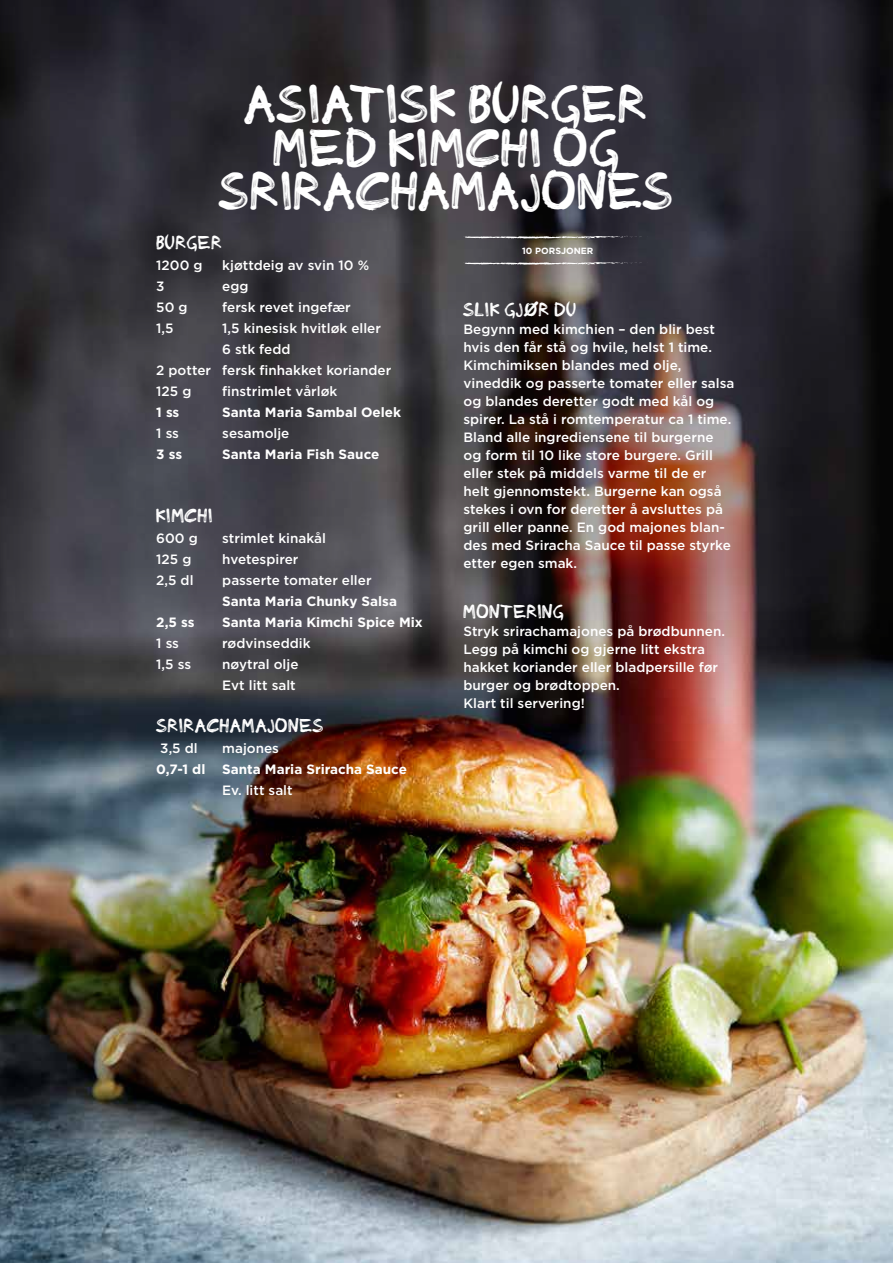
<style>
.page{position:relative;width:893px;height:1263px;background:#fff}
.page>*{position:absolute;margin:0;border:0;box-sizing:border-box;transform-origin:0 0}
.t1{font:37.5px/43.5px "Plate";letter-spacing:.03em;color:#fff;text-align:center}
.t2{font:500 13.5px/18px "Gotham";color:#fff}
.t3{font:700 13.5px "Gotham";color:#fff}
.t4{font:13.5px "Plate";letter-spacing:.045em;color:#fff}
.t5{font:700 9px "Gotham";color:#fff}
</style>
<div class="page">
<img style="left:0;top:0;width:893px;height:1263px">
<svg style="left:463px;top:236px;width:185px;height:3px"></svg>
<svg style="left:463px;top:262px;width:185px;height:4px"></svg>
<h1 class="t1" style="left:219px;top:87px;width:456px">ASIATISK BURGER<br>MED KIMCHI OG<br>SRIRACHAMAJONES</h1>
<p class="t4" style="left:156px;top:236px;width:67px">BURGER</p>
<p class="t2" style="left:156px;top:256px;width:48px">1200 g</p>
<p class="t2" style="left:222px;top:256px;width:148px">kjøttdeig av svin 10 %</p>
<p class="t2" style="left:156px;top:277px;width:10px">3</p>
<p class="t2" style="left:222px;top:277px;width:28px">egg</p>
<p class="t2" style="left:156px;top:298px;width:33px">50 g</p>
<p class="t2" style="left:222px;top:298px;width:130px">fersk revet ingefær</p>
<p class="t2" style="left:156px;top:319px;width:19px">1,5</p>
<p class="t2" style="left:222px;top:319px;width:160px">1,5 kinesisk hvitløk eller</p>
<p class="t2" style="left:222px;top:340px;width:70px">6 stk fedd</p>
<p class="t2" style="left:156px;top:361px;width:236px">2 potter fersk finhakket koriander</p>
<p class="t2" style="left:156px;top:382px;width:37px">125 g</p>
<p class="t2" style="left:222px;top:382px;width:117px">finstrimlet vårløk</p>
<p class="t3" style="left:156px;top:403px;width:25px">1 ss</p>
<p class="t3" style="left:222px;top:403px;width:180px">Santa Maria Sambal Oelek</p>
<p class="t2" style="left:156px;top:424px;width:24px">1 ss</p>
<p class="t2" style="left:222px;top:424px;width:69px">sesamolje</p>
<p class="t3" style="left:156px;top:445px;width:27px">3 ss</p>
<p class="t3" style="left:222px;top:445px;width:159px">Santa Maria Fish Sauce</p>
<p class="t5" style="left:522px;top:245px;width:73px">10 PORSJONER</p>
<p class="t4" style="left:464px;top:303px;width:114px">SLIK GJØR DU</p>
<p class="t2" style="left:463px;top:320px;width:272px">Begynn med kimchien – den blir best hvis den får stå og hvile, helst 1 time.<br>Kimchimiksen blandes med olje, vineddik og passerte tomater eller salsa og blandes deretter godt med kål og spirer. La stå i romtemperatur ca 1 time.<br>Bland alle ingrediensene til burgerne og form til 10 like store burgere. Grill eller stek på middels varme til de er helt gjennomstekt. Burgerne kan også stekes i ovn for deretter å avsluttes på grill eller panne. En god majones blan&shy;des med Sriracha Sauce til passe styrke etter egen smak.</p>
<p class="t4" style="left:464px;top:606px;width:102px">MONTERING</p>
<p class="t2" style="left:463px;top:622px;width:263px">Stryk srirachamajones på brødbunnen.<br>Legg på kimchi og gjerne litt ekstra hakket koriander eller bladpersille før burger og brødtoppen.<br>Klart til servering!</p>
<p class="t4" style="left:156px;top:510px;width:58px">KIMCHI</p>
<p class="t2" style="left:156px;top:529px;width:43px">600 g</p>
<p class="t2" style="left:222px;top:529px;width:105px">strimlet kinakål</p>
<p class="t2" style="left:156px;top:550px;width:37px">125 g</p>
<p class="t2" style="left:222px;top:550px;width:78px">hvetespirer</p>
<p class="t2" style="left:156px;top:571px;width:39px">2,5 dl</p>
<p class="t2" style="left:222px;top:571px;width:151px">passerte tomater eller</p>
<p class="t3" style="left:222px;top:592px;width:176px">Santa Maria Chunky Salsa</p>
<p class="t3" style="left:156px;top:613px;width:40px">2,5 ss</p>
<p class="t3" style="left:222px;top:613px;width:202px">Santa Maria Kimchi Spice Mix</p>
<p class="t2" style="left:156px;top:634px;width:24px">1 ss</p>
<p class="t2" style="left:222px;top:634px;width:90px">rødvinseddik</p>
<p class="t2" style="left:156px;top:655px;width:36px">1,5 ss</p>
<p class="t2" style="left:222px;top:654px;width:78px;line-height:21px">nøytral olje<br>Evt litt salt</p>
<p class="t4" style="left:156px;top:720px;width:169px">SRIRACHAMAJONES</p>
<p class="t2" style="left:160px;top:739px;width:39px">3,5 dl</p>
<p class="t2" style="left:222px;top:739px;width:58px">majones</p>
<p class="t3" style="left:156px;top:760px;width:252px">0,7-1 dl Santa Maria Sriracha Sauce</p>
<p class="t2" style="left:222px;top:781px;width:72px">Ev. litt salt</p>
</div>
